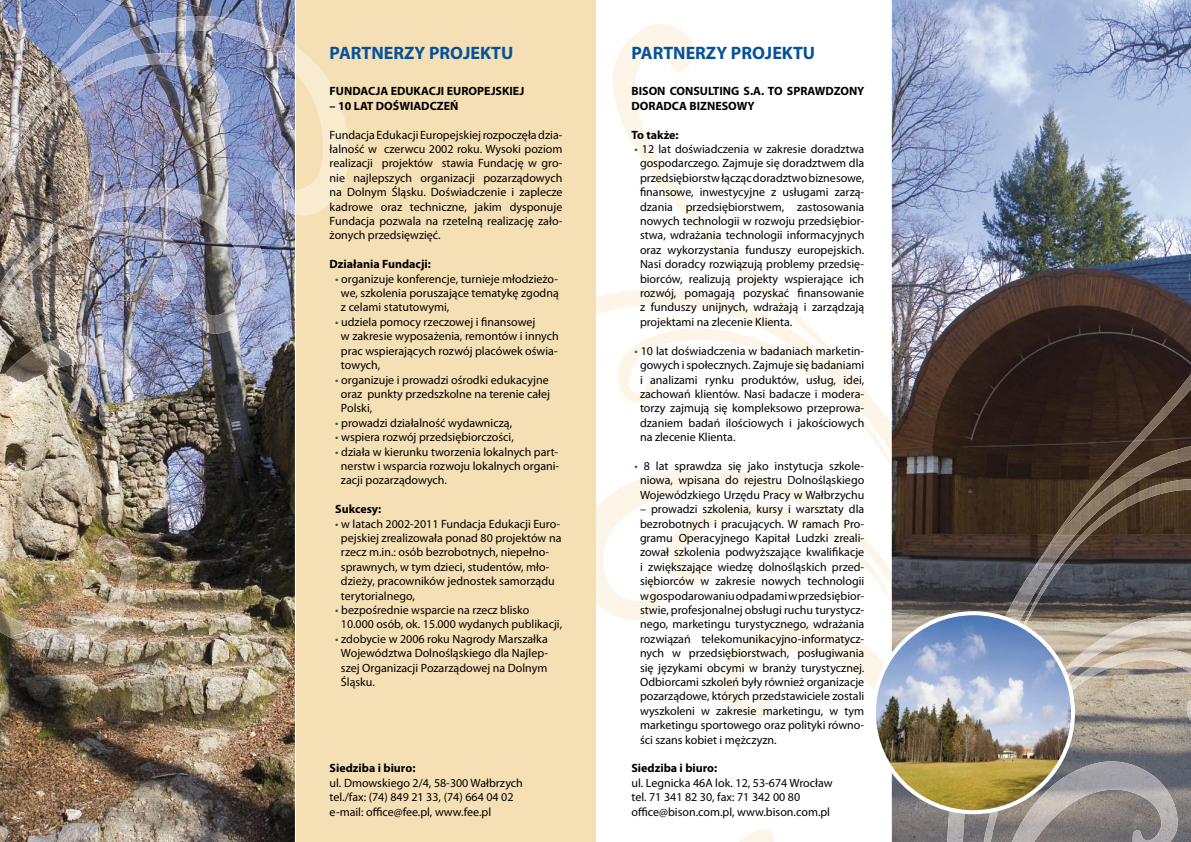
<style>
.page{position:relative;width:1191px;height:842px;background:#fff}
.page>*{position:absolute;margin:0;border:0;box-sizing:border-box;transform-origin:0 0}
.t1{font:700 18px "Myriad Pro";color:#06529a}
.t2{font:12px/14.4px "Myriad Pro";color:#000;text-align:justify}
.t3{font:700 12px/14.4px "Myriad Pro";color:#000}
.s1{color:#216337}
</style>
<div class="page">
<svg style="left:595px;top:458px;width:64px;height:384px"></svg>
<svg style="left:719px;top:622px;width:153px;height:220px"></svg>
<svg style="left:599px;top:24px;width:208px;height:301px"></svg>
<svg style="left:601px;top:325px;width:290px;height:177px"></svg>
<svg style="left:661px;top:488px;width:230px;height:115px"></svg>
<div style="left:296px;top:0;width:299px;height:842px;background:#f5dfb4"></div>
<img style="left:0;top:0;width:295px;height:842px">
<svg style="left:296px;top:46px;width:53px;height:170px"></svg>
<img style="left:93px;top:16px;width:38px;height:37px">
<img style="left:131px;top:16px;width:164px;height:35px">
<img style="left:262px;top:51px;width:33px;height:35px">
<img style="left:0;top:86px;width:33px;height:106px">
<img style="left:262px;top:156px;width:33px;height:71px">
<img style="left:65px;top:508px;width:66px;height:141px">
<img style="left:131px;top:543px;width:33px;height:71px">
<img style="left:0;top:579px;width:33px;height:70px">
<img style="left:33px;top:614px;width:33px;height:35px">
<img style="left:60px;top:188px;width:180px;height:29px">
<img style="left:0;top:217px;width:60px;height:36px">
<img style="left:60px;top:217px;width:30px;height:5px">
<img style="left:180px;top:217px;width:90px;height:29px">
<img style="left:210px;top:246px;width:60px;height:88px">
<img style="left:180px;top:275px;width:30px;height:59px">
<img style="left:0;top:336px;width:59px;height:66px">
<img style="left:59px;top:336px;width:89px;height:33px">
<img style="left:89px;top:369px;width:59px;height:66px">
<img style="left:0;top:402px;width:30px;height:33px">
<img style="left:0;top:567px;width:30px;height:33px">
<img style="left:63px;top:0;width:61px;height:36px">
<img style="left:32px;top:36px;width:61px;height:36px">
<img style="left:1px;top:72px;width:60px;height:36px">
<img style="left:1px;top:108px;width:29px;height:10px">
<img style="left:61px;top:53px;width:182px;height:33px">
<img style="left:30px;top:86px;width:61px;height:33px">
<img style="left:182px;top:86px;width:61px;height:65px">
<img style="left:0;top:118px;width:61px;height:33px">
<img style="left:0;top:151px;width:31px;height:33px">
<img style="left:32px;top:222px;width:161px;height:31px">
<img style="left:0;top:253px;width:64px;height:31px">
<img style="left:128px;top:253px;width:65px;height:62px">
<img style="left:0;top:284px;width:32px;height:31px">
<img style="left:891px;top:0;width:300px;height:842px">
<img style="left:1086px;top:446px;width:70px;height:72px">
<img style="left:1156px;top:446px;width:35px;height:33px">
<img style="left:1051px;top:482px;width:35px;height:108px">
<img style="left:1017px;top:518px;width:18px;height:27px">
<img style="left:1086px;top:546px;width:35px;height:8px">
<img style="left:982px;top:590px;width:33px;height:21px">
<img style="left:947px;top:814px;width:35px;height:28px">
<img style="left:1087px;top:613px;width:104px;height:33px">
<img style="left:1075px;top:646px;width:47px;height:2px">
<img style="left:983px;top:814px;width:28px;height:28px">
<img style="left:1046px;top:761px;width:135px;height:54px">
<img style="left:1011px;top:814px;width:35px;height:28px">
<img style="left:1045px;top:815px;width:35px;height:27px">
<img style="left:1113px;top:815px;width:68px;height:27px">
<img style="left:1159px;top:374px;width:32px;height:65px">
<img style="left:1128px;top:406px;width:31px;height:66px">
<img style="left:1097px;top:439px;width:31px;height:40px">
<img style="left:1066px;top:471px;width:31px;height:41px">
<img style="left:1035px;top:504px;width:31px;height:41px">
<img style="left:1085px;top:479px;width:106px;height:33px">
<img style="left:1050px;top:512px;width:71px;height:34px">
<img style="left:1015px;top:545px;width:70px;height:67px">
<img style="left:1075px;top:648px;width:116px;height:33px">
<img style="left:1075px;top:681px;width:19px;height:33px">
<img style="left:1158px;top:681px;width:33px;height:66px">
<img style="left:872px;top:611px;width:203px;height:203px">
<h1 class="t1" style="left:330px;top:41px;width:185px">PARTNERZY PROJEKTU</h1>
<p class="t3" style="left:330px;top:84px;width:196px">FUNDACJA EDUKACJI EUROPEJSKIEJ</p>
<p class="t3" style="left:330px;top:98px;width:130px">– 10 LAT DOŚWIADCZEŃ</p>
<p class="t2" style="left:330px;top:127px;width:234px">Fundacja Edukacji Europejskiej rozpoczęła dzia&shy;łalność w czerwcu 2002 roku. Wysoki poziom realizacji projektów stawia Fundację w gro&shy;nie najlepszych organizacji pozarządowych na Dolnym Śląsku. Doświadczenie i zaplecze kadrowe oraz techniczne, jakim dysponuje Fundacja pozwala na rzetelną realizację zało&shy;żonych przedsięwzięć.</p>
<p class="t3" style="left:330px;top:257px;width:103px">Działania Fundacji:</p>
<p class="t2" style="left:341px;top:271px;width:219px;text-indent:-6px"><span class="s1">•</span> organizuje konferencje, turnieje młodzieżo&shy;we, szkolenia poruszające tematykę zgodną z celami statutowymi,</p>
<p class="t2" style="left:341px;top:314px;width:219px;text-align:left;text-indent:-6px"><span class="s1">•</span> udziela pomocy rzeczowej i finansowej<br>w zakresie wyposażenia, remontów i innych prac wspierających rozwój placówek oświa&shy;towych,</p>
<p class="t2" style="left:341px;top:372px;width:211px;text-indent:-6px"><span class="s1">•</span> organizuje i prowadzi ośrodki edukacyjne oraz punkty przedszkolne na terenie całej Polski,</p>
<p class="t2" style="left:335px;top:415px;width:178px"><span class="s1">•</span> prowadzi działalność wydawniczą,</p>
<p class="t2" style="left:335px;top:430px;width:180px"><span class="s1">•</span> wspiera rozwój przedsiębiorczości,</p>
<p class="t2" style="left:341px;top:444px;width:220px;text-indent:-6px"><span class="s1">•</span> działa w kierunku tworzenia lokalnych part&shy;nerstw i wsparcia rozwoju lokalnych organi&shy;zacji pozarządowych.</p>
<p class="t3" style="left:335px;top:501px;width:48px">Sukcesy:</p>
<p class="t2" style="left:341px;top:516px;width:222px;text-align:left;text-indent:-6px"><span class="s1">•</span> w latach 2002-2011 Fundacja Edukacji Euro&shy;pejskiej zrealizowała ponad 80 projektów na rzecz m.in.: osób bezrobotnych, niepełno&shy;sprawnych, w tym dzieci, studentów, mło&shy;dzieży, pracowników jednostek samorządu terytorialnego,</p>
<p class="t2" style="left:341px;top:602px;width:223px;text-indent:-6px"><span class="s1">•</span> bezpośrednie wsparcie na rzecz blisko<br>10.000 osób, ok. 15.000 wydanych publikacji,</p>
<p class="t2" style="left:341px;top:631px;width:209px;text-indent:-6px"><span class="s1">•</span> zdobycie w 2006 roku Nagrody Marszałka Województwa Dolnośląskiego dla Najlep&shy;szej Organizacji Pozarządowej na Dolnym Śląsku.</p>
<p class="t3" style="left:330px;top:761px;width:87px">Siedziba i biuro:</p>
<p class="t2" style="left:330px;top:775px;width:195px;text-align:left">ul. Dmowskiego 2/4, 58-300 Wałbrzych tel./fax: (74) 849 21 33, (74) 664 04 02 e-mail: office@fee.pl, www.fee.pl</p>
<h1 class="t1" style="left:631px;top:41px;width:185px">PARTNERZY PROJEKTU</h1>
<p class="t3" style="left:631px;top:84px;width:234px">BISON CONSULTING S.A. TO SPRAWDZONY<br>DORADCA BIZNESOWY</p>
<p class="t3" style="left:631px;top:127px;width:49px">To także:</p>
<p class="t2" style="left:640px;top:142px;width:226px;text-indent:-6px"><span class="s1">•</span> 12 lat doświadczenia w zakresie doradztwa gospodarczego. Zajmuje się doradztwem dla przedsiębiorstw łącząc doradztwo biznesowe, finansowe, inwestycyjne z usługami zarzą&shy;dzania przedsiębiorstwem, zastosowania nowych technologii w rozwoju przedsiębior&shy;stwa, wdrażania technologii informacyjnych oraz wykorzystania funduszy europejskich.<br>Nasi doradcy rozwiązują problemy przedsię&shy;biorców, realizują projekty wspierające ich rozwój, pomagają pozyskać finansowanie z funduszy unijnych, wdrażają i zarządzają projektami na zlecenie Klienta.</p>
<p class="t2" style="left:640px;top:343px;width:226px;text-indent:-6px"><span class="s1">•</span> 10 lat doświadczenia w badaniach marketin&shy;gowych i społecznych. Zajmuje się badaniami i analizami rynku produktów, usług, idei, zachowań klientów. Nasi badacze i modera&shy;torzy zajmują się kompleksowo przeprowa&shy;dzaniem badań ilościowych i jakościowych na zlecenie Klienta.</p>
<p class="t2" style="left:634px;top:458px;width:231px;text-align:center"><span class="s1">•</span> 8 lat sprawdza się jako instytucja szkole&shy;niowa, wpisana do rejestru Dolnośląskiego<br>Wojewódzkiego Urzędu Pracy w Wałbrzychu</p>
<p class="t2" style="left:640px;top:502px;width:226px">– prowadzi szkolenia, kursy i warsztaty dla bezrobotnych i pracujących. W ramach Pro&shy;gramu Operacyjnego Kapitał Ludzki zreali&shy;zował szkolenia podwyższające kwalifikacje i zwiększające wiedzę dolnośląskich przed&shy;siębiorców w zakresie nowych technologii w gospodarowaniu odpadami w przedsiębior&shy;stwie, profesjonalnej obsługi ruchu turystycz&shy;nego, marketingu turystycznego, wdrażania rozwiązań telekomunikacyjno-informatycz&shy;nych w przedsiębiorstwach, posługiwania się językami obcymi w branży turystycznej.<br>Odbiorcami szkoleń były również organizacje pozarządowe, których przedstawiciele zostali wyszkoleni w zakresie marketingu, w tym marketingu sportowego oraz polityki równo&shy;ści szans kobiet i mężczyzn.</p>
<p class="t3" style="left:631px;top:761px;width:87px">Siedziba i biuro:</p>
<p class="t2" style="left:631px;top:775px;width:203px;text-align:left">ul. Legnicka 46A lok. 12, 53-674 Wrocław tel. 71 341 82 30, fax: 71 342 00 80 office@bison.com.pl, www.bison.com.pl</p>
</div>
